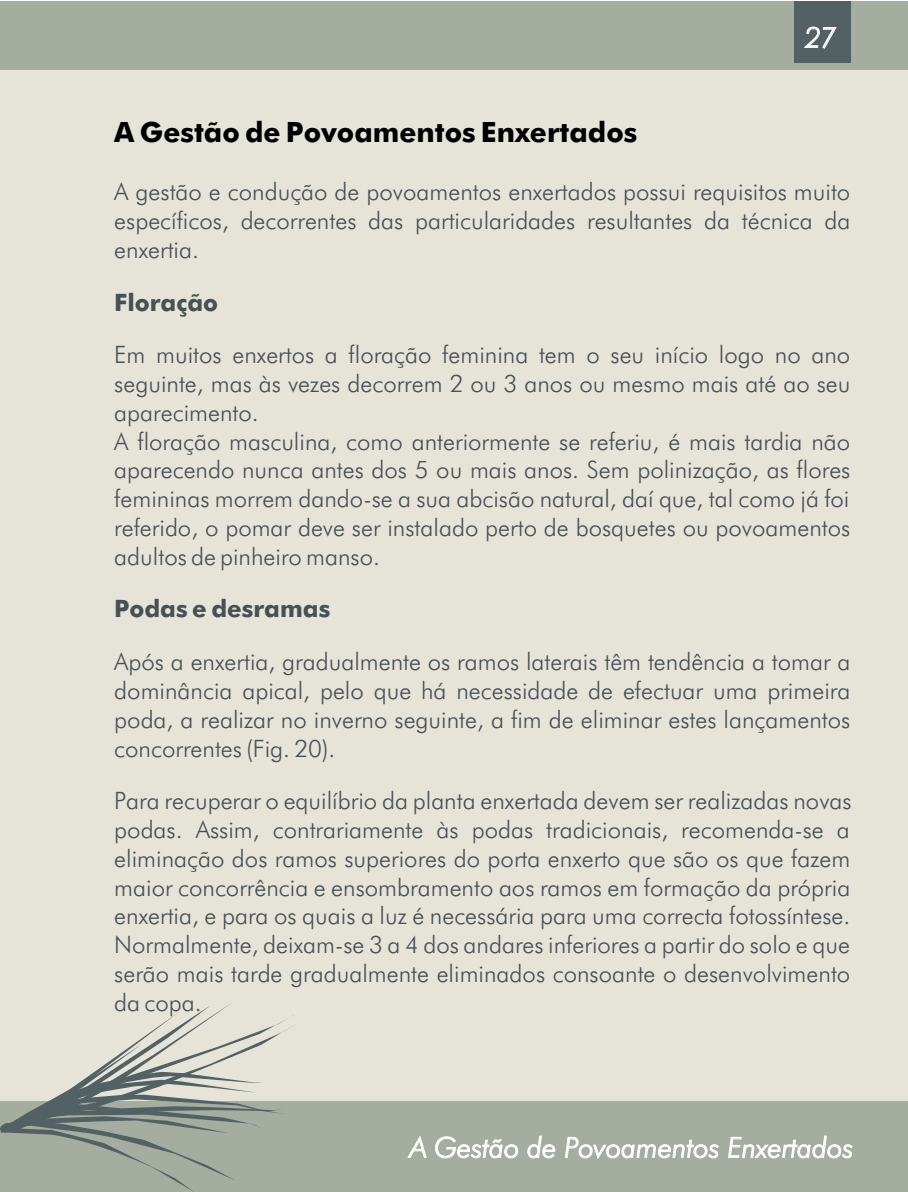
<style>
.page{position:relative;width:908px;height:1192px;background:#fff}
.page>*{position:absolute;margin:0;border:0;box-sizing:border-box;transform-origin:0 0}
.t1{font:italic 28px "Futura Lt BT";color:#fff}
.t2{font:700 28px "Futura Md BT";color:#000}
.t3{font:24px/28.8px "Futura Lt BT";color:#475054;text-align:justify}
.t4{font:700 24px "Futura Md BT";color:#475054}
</style>
<div class="page">
<div style="left:0;top:69px;width:907px;height:1032px;background:#e6e4d8"></div>
<div style="left:0;top:1101px;width:907px;height:91px;background:#a5ada0"></div>
<div style="left:0;top:1px;width:907px;height:68px;background:#a5ada0"></div>
<div style="left:794px;top:1px;width:56px;height:62px;background:#536064"></div>
<svg style="left:0;top:1003px;width:294px;height:189px"></svg>
<p class="t1" style="left:805px;top:26px;width:33px">27</p>
<p class="t2" style="left:114px;top:121px;width:525px">A Gestão de Povoamentos Enxertados</p>
<p class="t3" style="left:114px;top:180px;width:738px">A gestão e condução de povoamentos enxertados possui requisitos muito específicos, decorrentes das particularidades resultantes da técnica da enxertia.</p>
<p class="t4" style="left:114px;top:292px;width:105px">Floração</p>
<p class="t3" style="left:114px;top:343px;width:738px;text-align:left">Em muitos enxertos a floração feminina tem o seu início logo no ano seguinte, mas às vezes decorrem 2 ou 3 anos ou mesmo mais até ao seu aparecimento.<br>A floração masculina, como anteriormente se referiu, é mais tardia não aparecendo nunca antes dos 5 ou mais anos. Sem polinização, as flores femininas morrem dando-se a sua abcisão natural, daí que, tal como já foi referido, o pomar deve ser instalado perto de bosquetes ou povoamentos adultos de pinheiro manso.</p>
<p class="t4" style="left:114px;top:599px;width:218px">Podas e desramas</p>
<p class="t3" style="left:114px;top:650px;width:738px">Após a enxertia, gradualmente os ramos laterais têm tendência a tomar a dominância apical, pelo que há necessidade de efectuar uma primeira poda, a realizar no inverno seguinte, a fim de eliminar estes lançamentos concorrentes (Fig. 20).</p>
<p class="t3" style="left:114px;top:789px;width:739px">Para recuperar o equilíbrio da planta enxertada devem ser realizadas novas podas. Assim, contrariamente às podas tradicionais, recomenda-se a eliminação dos ramos superiores do porta enxerto que são os que fazem maior concorrência e ensombramento aos ramos em formação da própria enxertia, e para os quais a luz é necessária para uma correcta fotossíntese.<br>Normalmente, deixam-se 3 a 4 dos andares inferiores a partir do solo e que serão mais tarde gradualmente eliminados consoante o desenvolvimento da copa.</p>
<p class="t1" style="left:410px;top:1136px;width:445px">A Gestão de Povoamentos Enxertados</p>
</div>
